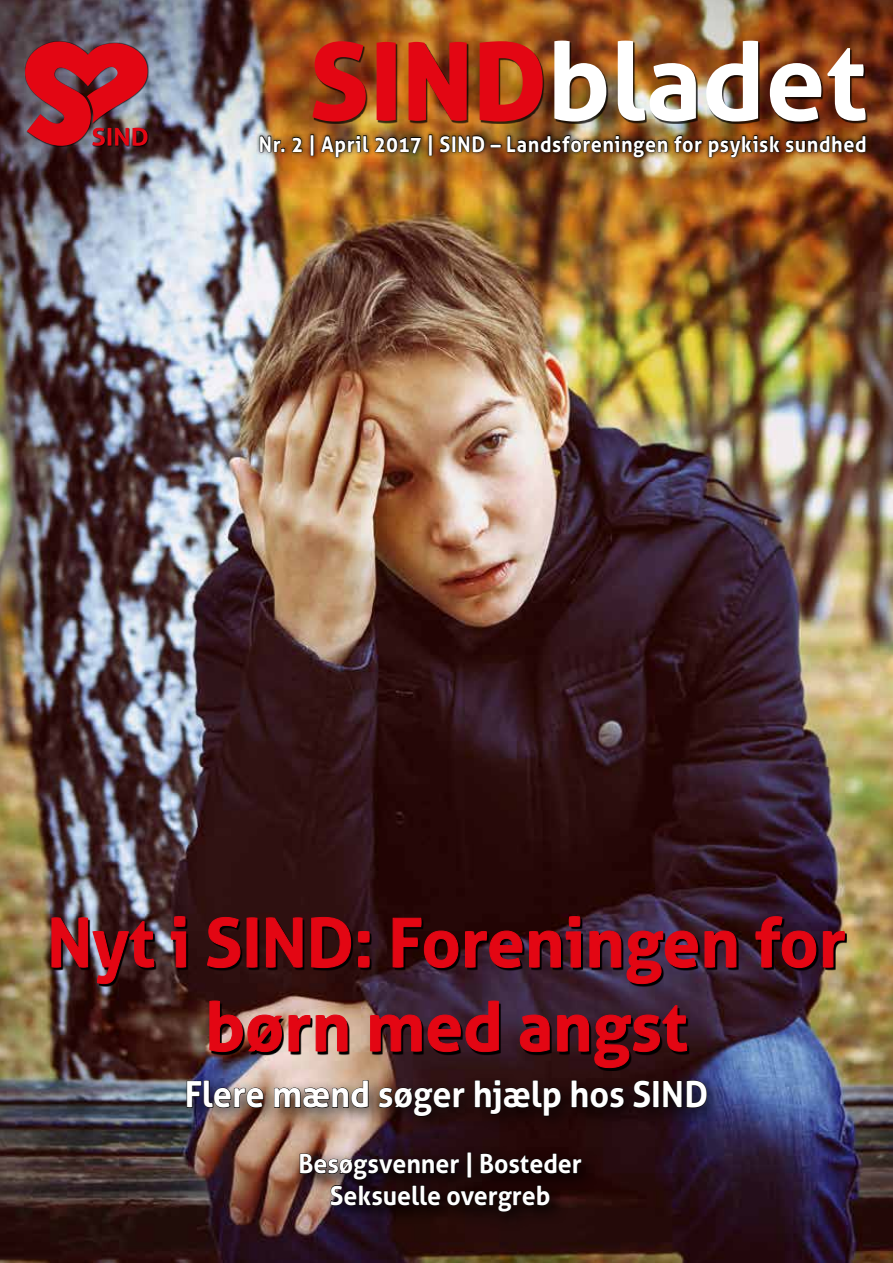
<style>
.page{position:relative;width:893px;height:1263px;background:#fff}
.page>*{position:absolute;margin:0;border:0;box-sizing:border-box;transform-origin:0 0}
.t1{font:700 108px "Aller";color:#fff}
.t2{font:700 67.5px/84px "Aller";color:#e30613;text-align:center}
.t3{font:700 36px "Aller";letter-spacing:-.005em;color:#fff;scale:.95 1}
.t4{font:700 26.25px/31.5px "Aller";color:#fff;text-align:center;scale:.95 1}
.t5{font:700 21.45px "Aller";letter-spacing:.03em;color:#fff;scale:.92 1}
.s1{font-family:"Aller Display";font-weight:400;color:#e30613}
</style>
<div class="page">
<img style="left:0;top:0;width:893px;height:1263px">
<svg style="left:25px;top:41px;width:123px;height:105px;background:#b22733"></svg>
<div style="left:313px;top:42px;width:554px;height:81px;background:#000;opacity:.75"></div>
<img style="left:256px;top:130px;width:614px;height:32px">
<svg style="left:260px;top:136px;width:25px;height:16px"></svg>
<svg style="left:292px;top:137px;width:10px;height:15px"></svg>
<svg style="left:310px;top:135px;width:4px;height:21px"></svg>
<svg style="left:321px;top:135px;width:48px;height:22px"></svg>
<svg style="left:375px;top:137px;width:46px;height:17px"></svg>
<svg style="left:429px;top:135px;width:3px;height:21px"></svg>
<svg style="left:440px;top:136px;width:61px;height:16px"></svg>
<svg style="left:507px;top:135px;width:161px;height:22px;background:#4e341a"></svg>
<svg style="left:674px;top:135px;width:28px;height:17px"></svg>
<svg style="left:709px;top:135px;width:71px;height:22px;background:#59300e"></svg>
<svg style="left:786px;top:136px;width:80px;height:16px"></svg>
<img style="left:54px;top:918px;width:793px;height:152px">
<img style="left:51px;top:917px;width:103px;height:67px">
<svg style="left:171px;top:916px;width:15px;height:52px"></svg>
<svg style="left:207px;top:917px;width:51px;height:51px;background:#2e0608"></svg>
<svg style="left:266px;top:917px;width:37px;height:51px;background:#2e0507"></svg>
<svg style="left:311px;top:917px;width:40px;height:51px;background:#2b0507"></svg>
<svg style="left:358px;top:931px;width:12px;height:37px"></svg>
<svg style="left:392px;top:917px;width:67px;height:51px;background:#290406"></svg>
<svg style="left:465px;top:930px;width:58px;height:38px;background:#31090f"></svg>
<svg style="left:529px;top:916px;width:52px;height:52px;background:#30090e"></svg>
<svg style="left:589px;top:930px;width:109px;height:54px;background:#381828"></svg>
<svg style="left:704px;top:930px;width:33px;height:38px"></svg>
<svg style="left:755px;top:916px;width:61px;height:52px;background:#2d0b16"></svg>
<svg style="left:822px;top:931px;width:23px;height:37px"></svg>
<img style="left:209px;top:1000px;width:139px;height:52px">
<svg style="left:370px;top:1000px;width:129px;height:52px;background:#37141e"></svg>
<svg style="left:519px;top:1014px;width:31px;height:38px"></svg>
<svg style="left:557px;top:1005px;width:130px;height:63px;background:#320d15"></svg>
<div style="left:179px;top:1072px;width:548px;height:64px;background:#000;opacity:.75"></div>
<img style="left:186px;top:1080px;width:78px;height:28px">
<svg style="left:274px;top:1080px;width:95px;height:28px;background:#8a786d"></svg>
<svg style="left:378px;top:1087px;width:87px;height:30px;background:#251210"></svg>
<svg style="left:474px;top:1079px;width:87px;height:38px;background:#1a0808"></svg>
<svg style="left:571px;top:1080px;width:53px;height:28px"></svg>
<svg style="left:633px;top:1080px;width:74px;height:28px;background:#160b17"></svg>
<svg style="left:291px;top:1145px;width:310px;height:86px;background:#361b1c"></svg>
<svg style="left:299px;top:1152px;width:283px;height:60px;background:#241213"></svg>
<h1 class="t1" style="left:309px;top:15px;width:559px"><span class="s1">SIND</span>bladet</h1>
<p class="t5" style="left:259px;top:131px;width:662px">Nr. 2 | April 2017 | SIND – Landsforeningen for psykisk sundhed</p>
<h2 class="t2" style="left:47px;top:900px;width:800px">Nyt i SIND: Foreningen for børn med angst</h2>
<h3 class="t3" style="left:185px;top:1072px;width:553px">Flere mænd søger hjælp hos SIND</h3>
<p class="t4" style="left:298px;top:1148px;width:300px">Besøgsvenner | Bosteder<br>Seksuelle overgreb</p>
</div>
